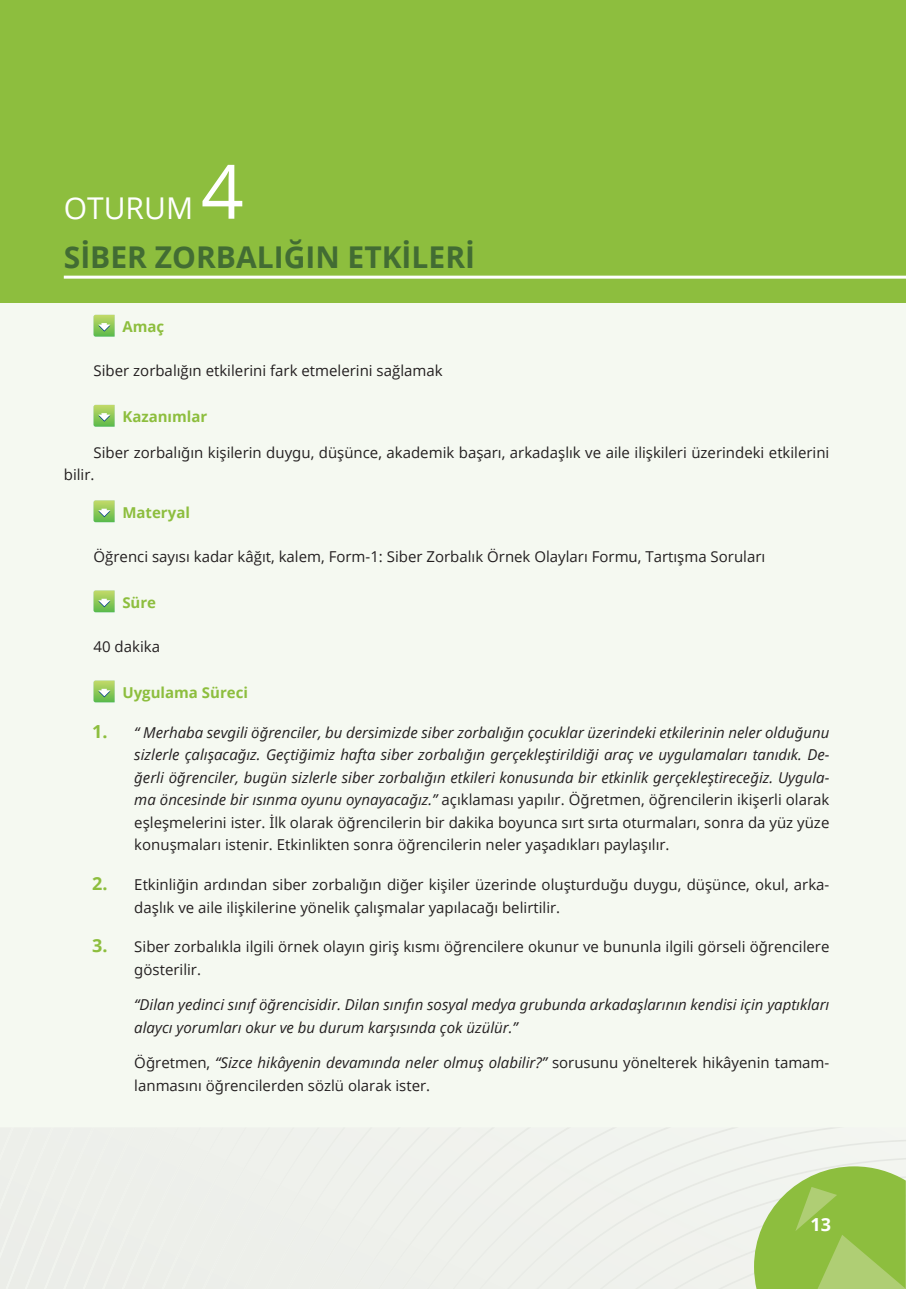
<style>
.page{position:relative;width:906px;height:1289px;background:#fff}
.page>*{position:absolute;margin:0;border:0;box-sizing:border-box;transform-origin:0 0}
.t1{font:75px "Open Sans";color:#fff}
.t2{font:700 30px "Open Sans";color:#426c33}
.t3{font:30px "Open Sans";color:#fff}
.t4{font:700 18px "Open Sans";color:#fff}
.t5{font:italic 15px/22.5px "Open Sans";color:#231f20;text-align:justify}
.t6{font:15px/22.5px "Open Sans";color:#231f20}
.t7{font:700 15px "Open Sans";color:#8dbe3e}
.s1{font-weight:700;font-style:normal;font-size:18px;color:#8dbe3e}
.s2{font-style:normal}
.s3{font-weight:700;font-size:18px;color:#8dbe3e}
.s4{font-style:italic}
</style>
<div class="page">
<div style="left:0;top:0;width:906px;height:1288px;background:#f5f9f1"></div>
<svg style="left:1px;top:1127px;width:905px;height:161px"></svg>
<div style="left:0;top:0;width:906px;height:302px;background:#8dbe3e"></div>
<hr style="left:64px;top:276px;width:842px;height:3px;background:#fff">
<svg style="left:94px;top:315px;width:21px;height:21px"></svg>
<svg style="left:94px;top:405px;width:21px;height:21px"></svg>
<svg style="left:94px;top:500px;width:21px;height:22px"></svg>
<svg style="left:94px;top:590px;width:21px;height:22px"></svg>
<svg style="left:94px;top:680px;width:21px;height:22px"></svg>
<h1 class="t1" style="left:201px;top:140px;width:44px">4</h1>
<h2 class="t2" style="left:64px;top:235px;width:413px">SİBER ZORBALIĞIN ETKİLERİ</h2>
<h2 class="t3" style="left:64px;top:187px;width:131px">OTURUM</h2>
<p class="t7" style="left:122px;top:316px;width:43px">Amaç</p>
<p class="t6" style="left:94px;top:359px;width:350px">Siber zorbalığın etkilerini fark etmelerini sağlamak</p>
<p class="t7" style="left:122px;top:406px;width:87px">Kazanımlar</p>
<p class="t6" style="left:64px;top:440px;width:767px;text-indent:30px">Siber zorbalığın kişilerin duygu, düşünce, akademik başarı, arkadaşlık ve aile ilişkileri üzerindeki etkilerini bilir.</p>
<p class="t7" style="left:122px;top:502px;width:69px">Materyal</p>
<p class="t6" style="left:94px;top:544px;width:673px">Öğrenci sayısı kadar kâğıt, kalem, Form-1: Siber Zorbalık Örnek Olayları Formu, Tartışma Soruları</p>
<p class="t7" style="left:122px;top:592px;width:35px">Süre</p>
<p class="t6" style="left:94px;top:634px;width:68px">40 dakika</p>
<p class="t7" style="left:122px;top:682px;width:127px">Uygulama Süreci</p>
<p class="t5" style="left:134px;top:720px;width:696px;text-indent:-42px"><span class="s1">1.</span> “ Merhaba sevgili öğrenciler, bu dersimizde siber zorbalığın çocuklar üzerindeki etkilerinin neler olduğunu sizlerle çalışacağız. Geçtiğimiz hafta siber zorbalığın gerçekleştirildiği araç ve uygulamaları tanıdık. De&shy;ğerli öğrenciler, bugün sizlerle siber zorbalığın etkileri konusunda bir etkinlik gerçekleştireceğiz. Uygula&shy;ma öncesinde bir ısınma oyunu oynayacağız.” <span class="s2">açıklaması yapılır. Öğretmen, öğrencilerin ikişerli olarak eşleşmelerini ister. İlk olarak öğrencilerin bir dakika boyunca sırt sırta oturmaları, sonra da yüz yüze konuşmaları istenir. Etkinlikten sonra öğrencilerin neler yaşadıkları paylaşılır.</span></p>
<p class="t6" style="left:134px;top:873px;width:696px;text-indent:-42px"><span class="s3">2.</span> Etkinliğin ardından siber zorbalığın diğer kişiler üzerinde oluşturduğu duygu, düşünce, okul, arka&shy;daşlık ve aile ilişkilerine yönelik çalışmalar yapılacağı belirtilir.</p>
<p class="t6" style="left:134px;top:935px;width:696px;text-indent:-42px"><span class="s3">3.</span> Siber zorbalıkla ilgili örnek olayın giriş kısmı öğrencilere okunur ve bununla ilgili görseli öğrencilere gösterilir.</p>
<p class="t5" style="left:134px;top:993px;width:696px">“Dilan yedinci sınıf öğrencisidir. Dilan sınıfın sosyal medya grubunda arkadaşlarının kendisi için yaptıkları alaycı yorumları okur ve bu durum karşısında çok üzülür.”</p>
<p class="t6" style="left:134px;top:1050px;width:696px">Öğretmen, <span class="s4">“Sizce hikâyenin devamında neler olmuş olabilir?”</span> sorusunu yönelterek hikâyenin tamam&shy;lanmasını öğrencilerden sözlü olarak ister.</p>
<p class="t4" style="left:810px;top:1211px;width:22px">13</p>
</div>
